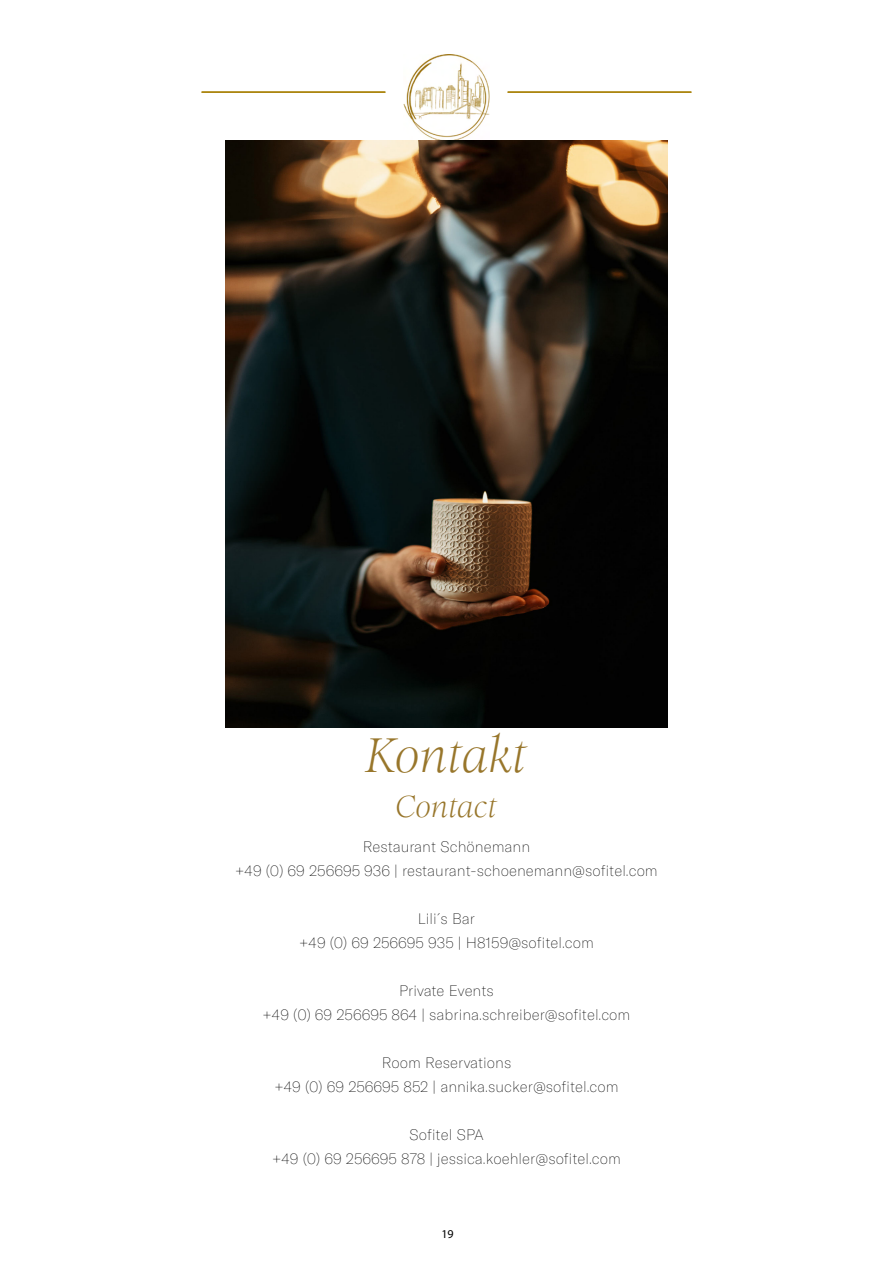
<style>
.page{position:relative;width:893px;height:1263px;background:#fff}
.page>*{position:absolute;margin:0;border:0;box-sizing:border-box;transform-origin:0 0}
.t1{font:italic 48px "Romie";color:#98762b}
.t2{font:italic 30px "Romie";color:#98762b}
.t3{font:200 15px "GT America LV";color:#000}
.t4{font:12px "Myriad Pro";color:#000}
</style>
<div class="page">
<hr style="left:202px;top:91px;width:183px;height:2px;background:#ac8610">
<hr style="left:508px;top:91px;width:183px;height:2px;background:#ac8610">
<img style="left:403px;top:54px;width:87px;height:87px">
<img style="left:225px;top:141px;width:443px;height:587px">
<p class="t1" style="left:365px;top:715px;width:163px">Kontakt</p>
<p class="t2" style="left:395px;top:781px;width:103px">Contact</p>
<p class="t3" style="left:363px;top:836px;width:169px">Restaurant Schönemann</p>
<p class="t3" style="left:235px;top:860px;width:424px">+49 (0) 69 256695 936 | restaurant-schoenemann@sofitel.com</p>
<p class="t3" style="left:418px;top:908px;width:59px">Lili´s Bar</p>
<p class="t3" style="left:299px;top:932px;width:296px">+49 (0) 69 256695 935 | H8159@sofitel.com</p>
<p class="t3" style="left:399px;top:980px;width:96px">Private Events</p>
<p class="t3" style="left:263px;top:1004px;width:369px">+49 (0) 69 256695 864 | sabrina.schreiber@sofitel.com</p>
<p class="t3" style="left:382px;top:1052px;width:131px">Room Reservations</p>
<p class="t3" style="left:274px;top:1076px;width:346px">+49 (0) 69 256695 852 | annika.sucker@sofitel.com</p>
<p class="t3" style="left:409px;top:1124px;width:76px">Sofitel SPA</p>
<p class="t3" style="left:272px;top:1148px;width:350px">+49 (0) 69 256695 878 | jessica.koehler@sofitel.com</p>
<p class="t4" style="left:441px;top:1227px;width:14px">19</p>
</div>
